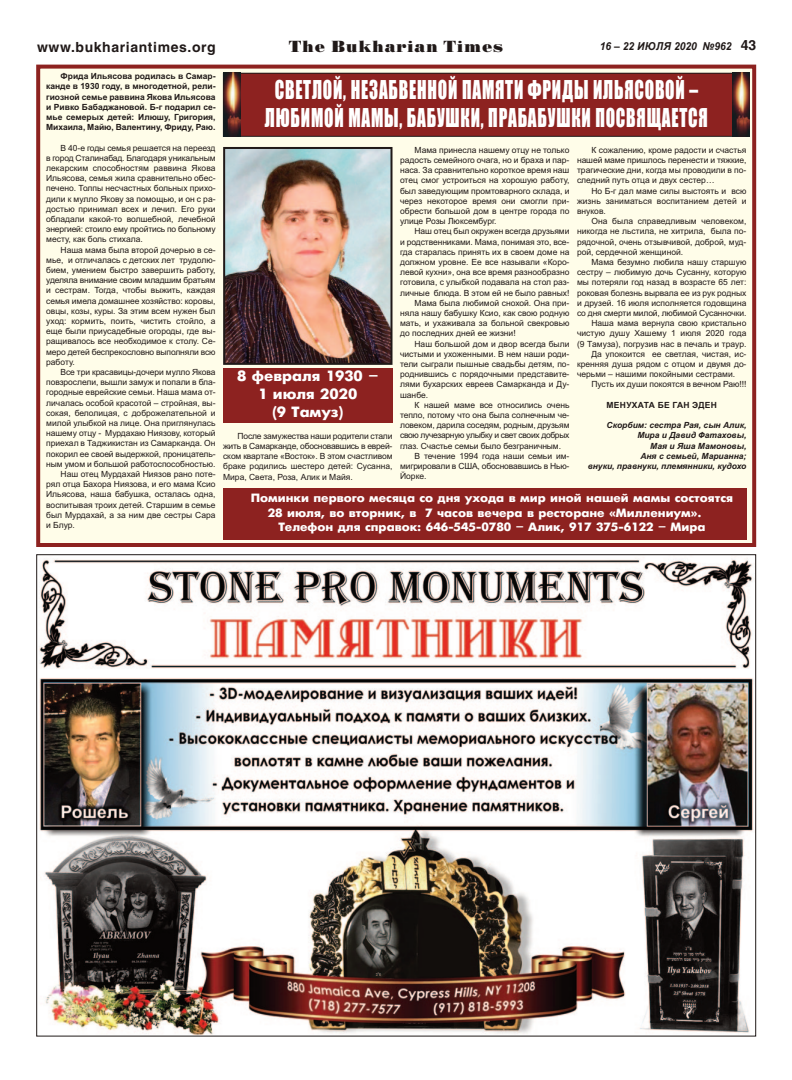
<style>
.page{position:relative;width:792px;height:1080px;background:#fff}
.page>*{position:absolute;margin:0;border:0;box-sizing:border-box;transform-origin:0 0}
.t1{font:24px/28.8px "Impact";letter-spacing:.045em;color:#fff;text-align:center;scale:.72 1}
.t2{font:16px "Standard Poster";letter-spacing:.045em;color:#201918}
.t3{font:14.9px/17.8px "Futuris Extra Cyrillic";color:#fff;text-align:center;scale:1.05 1}
.t4{font:700 14px "AG Helvetica";letter-spacing:.045em;color:#201918}
.t5{font:12px "Futuris Extra Cyrillic";color:#fff;scale:1.05 1}
.t6{font:italic 700 11px "Arial";color:#201918;scale:.94 1}
.t7{font:8.5px/10.2px "Arial";color:#201918;text-align:justify}
.t8{font:700 8.5px/10.2px "Arial";letter-spacing:-.005em;color:#201918;text-align:justify}
.t9{font:italic 700 8.5px/10.2px "Arial";color:#201918;text-align:right}
.t10{font:8.5px "Arial";letter-spacing:-.035em;color:#201918}
.t11{font:700 8.5px "Arial";letter-spacing:.035em;color:#201918}
.s1{font-family:"AG Helvetica";font-style:normal;font-size:14px}
</style>
<div class="page">
<div style="left:40px;top:69px;width:712px;height:474px;background:#fffde9"></div>
<div style="left:36px;top:65px;width:720px;height:482px;border:4px solid #8d2220"></div>
<div style="left:224px;top:73px;width:525px;height:63px;background:#8d2220"></div>
<div style="left:223px;top:73px;width:527px;height:64px;border:1px solid #201918"></div>
<img style="left:223px;top:73px;width:18px;height:64px">
<img style="left:732px;top:73px;width:18px;height:64px">
<img style="left:39px;top:558px;width:715px;height:477px">
<img style="left:226px;top:150px;width:164px;height:212px">
<div style="left:223px;top:147px;width:170px;height:218px;border:2px solid #201918"></div>
<div style="left:223px;top:368px;width:170px;height:55px;background:#8d2220"></div>
<div style="left:223px;top:488px;width:523px;height:51px;background:#8d2220"></div>
<h3 class="t4" style="left:37px;top:39px;width:180px">www.bukhariantimes.org</h3>
<h2 class="t2" style="left:289px;top:37px;width:216px">The Bukharian Times</h2>
<p class="t6" style="left:600px;top:42px;width:168px">16 – 22 ИЮЛЯ 2020 №962 <span class="s1">43</span></p>
<p class="t8" style="left:46px;top:72px;width:171px;text-indent:14px">Фрида Ильясова родилась в Самар&shy;канде в 1930 году, в многодетной, рели&shy;гиозной семье раввина Якова Ильясова и Ривко Бабаджановой. Б-г подарил се&shy;мье семерых детей: Илюшу, Григория, Михаила, Майю, Валентину, Фриду, Раю.</p>
<p class="t7" style="left:46px;top:143px;width:171px;text-indent:14px">В 40-е годы семья решается на переезд в город Сталинабад. Благодаря уникальным лекарским способностям раввина Якова Ильясова, семья жила сравнительно обес&shy;печено. Толпы несчастных больных прихо&shy;дили к мулло Якову за помощью, и он с ра&shy;достью принимал всех и лечил. Его руки обладали какой-то волшебной, лечебной энергией: стоило ему пройтись по больному месту, как боль стихала.</p>
<p class="t7" style="left:46px;top:245px;width:171px;text-indent:14px">Наша мама была второй дочерью в се&shy;мье, и отличалась с детских лет трудолю&shy;бием, умением быстро завершить работу, уделяла внимание своим младшим братьям и сестрам. Тогда, чтобы выжить, каждая семья имела домашнее хозяйство: коровы, овцы, козы, куры. За этим всем нужен был уход: кормить, поить, чистить стойло, а еще были приусадебные огороды, где вы&shy;ращивалось все необходимое к столу. Се&shy;меро детей беспрекословно выполняли всю работу.</p>
<p class="t7" style="left:61px;top:368px;width:156px">Все три красавицы-дочери мулло Якова</p>
<p class="t7" style="left:46px;top:378px;width:171px">повзрослели, вышли замуж и попали в бла-</p>
<p class="t7" style="left:46px;top:388px;width:171px">городные еврейские семьи. Наша мама от-</p>
<p class="t7" style="left:46px;top:398px;width:171px">личалась особой красотой – стройная, вы-</p>
<p class="t7" style="left:46px;top:409px;width:171px">сокая, белолицая, с доброжелательной и</p>
<p class="t7" style="left:46px;top:419px;width:171px">милой улыбкой на лице. Она приглянулась</p>
<p class="t7" style="left:46px;top:429px;width:171px">нашему отцу - Мурдахаю Ниязову, который</p>
<p class="t7" style="left:46px;top:439px;width:171px">приехал в Таджикистан из Самарканда. Он</p>
<p class="t7" style="left:46px;top:449px;width:171px">покорил ее своей выдержкой, проницатель-</p>
<p class="t7" style="left:46px;top:460px;width:171px">ным умом и большой работоспособностью.</p>
<p class="t7" style="left:61px;top:470px;width:156px">Наш отец Мурдахай Ниязов рано поте-</p>
<p class="t7" style="left:46px;top:480px;width:171px">рял отца Бахора Ниязова, и его мама Ксио</p>
<p class="t7" style="left:46px;top:490px;width:171px">Ильясова, наша бабушка, осталась одна,</p>
<p class="t7" style="left:46px;top:500px;width:171px">воспитывая троих детей. Старшим в семье</p>
<p class="t7" style="left:46px;top:511px;width:171px">был Мурдахай, а за ним две сестры Сара</p>
<p class="t7" style="left:46px;top:521px;width:30px">и Блур.</p>
<h1 class="t1" style="left:265px;top:77px;width:617px">СВЕТЛОЙ, НЕЗАБВЕННОЙ ПАМЯТИ ФРИДЫ ИЛЬЯСОВОЙ –<br>ЛЮБИМОЙ МАМЫ, БАБУШКИ, ПРАБАБУШКИ ПОСВЯЩАЕТСЯ</h1>
<p class="t7" style="left:400px;top:146px;width:171px;text-indent:14px">Мама принесла нашему отцу не только радость семейного очага, но и браха и пар&shy;наса. За сравнительно короткое время наш отец смог устроиться на хорошую работу, был заведующим промтоварного склада, и через некоторое время они смогли при&shy;обрести большой дом в центре города по улице Розы Люксембург.</p>
<p class="t7" style="left:415px;top:227px;width:156px">Наш отец был окружен всегда друзьями</p>
<p class="t7" style="left:400px;top:237px;width:171px">и родственниками. Мама, понимая это, все-</p>
<p class="t7" style="left:400px;top:248px;width:171px">гда старалась принять их в своем доме на</p>
<p class="t7" style="left:400px;top:258px;width:171px">должном уровне. Ее все называли «Коро-</p>
<p class="t7" style="left:400px;top:268px;width:171px">левой кухни», она все время разнообразно</p>
<p class="t7" style="left:400px;top:278px;width:171px">готовила, с улыбкой подавала на стол раз-</p>
<p class="t7" style="left:400px;top:288px;width:171px">личные блюда. В этом ей не было равных!</p>
<p class="t7" style="left:415px;top:299px;width:156px">Мама была любимой снохой. Она при-</p>
<p class="t7" style="left:400px;top:309px;width:171px">няла нашу бабушку Ксио, как свою родную</p>
<p class="t7" style="left:400px;top:319px;width:171px">мать, и ухаживала за больной свекровью</p>
<p class="t7" style="left:400px;top:329px;width:117px">до последних дней ее жизни!</p>
<p class="t7" style="left:415px;top:339px;width:156px">Наш большой дом и двор всегда были</p>
<p class="t7" style="left:400px;top:350px;width:171px">чистыми и ухоженными. В нем наши роди-</p>
<p class="t7" style="left:400px;top:360px;width:171px">тели сыграли пышные свадьбы детям, по-</p>
<p class="t7" style="left:400px;top:370px;width:171px">роднившись с порядочными представите-</p>
<p class="t7" style="left:400px;top:380px;width:171px">лями бухарских евреев Самарканда и Ду-</p>
<p class="t7" style="left:400px;top:390px;width:30px">шанбе.</p>
<p class="t7" style="left:415px;top:401px;width:156px">К нашей маме все относились очень</p>
<p class="t7" style="left:400px;top:411px;width:171px">тепло, потому что она была солнечным че-</p>
<p class="t7" style="left:400px;top:421px;width:171px">ловеком, дарила соседям, родным, друзьям</p>
<p class="t10" style="left:400px;top:432px;width:171px">свою лучезарную улыбку и свет своих добрых</p>
<p class="t7" style="left:400px;top:441px;width:163px">глаз. Счастье семьи было безграничным.</p>
<p class="t7" style="left:415px;top:452px;width:156px">В течение 1994 года наши семьи им-</p>
<p class="t7" style="left:400px;top:462px;width:171px">мигрировали в США, обосновавшись в Нью-</p>
<p class="t7" style="left:400px;top:472px;width:28px">Йорке.</p>
<p class="t7" style="left:577px;top:146px;width:171px;text-indent:14px">К сожалению, кроме радости и счастья нашей маме пришлось перенести и тяжкие, трагические дни, когда мы проводили в по&shy;следний путь отца и двух сестер…</p>
<p class="t7" style="left:577px;top:186px;width:171px;text-indent:14px">Но Б-г дал маме силы выстоять и всю жизнь заниматься воспитанием детей и внуков.</p>
<p class="t7" style="left:577px;top:217px;width:171px;text-indent:14px">Она была справедливым человеком, никогда не льстила, не хитрила, была по&shy;рядочной, очень отзывчивой, доброй, муд&shy;рой, сердечной женщиной.</p>
<p class="t7" style="left:591px;top:258px;width:156px">Мама безумно любила нашу старшую</p>
<p class="t7" style="left:577px;top:268px;width:171px">сестру – любимую дочь Сусанну, которую</p>
<p class="t7" style="left:577px;top:278px;width:171px">мы потеряли год назад в возрасте 65 лет:</p>
<p class="t7" style="left:577px;top:288px;width:171px">роковая болезнь вырвала ее из рук родных</p>
<p class="t7" style="left:577px;top:299px;width:171px">и друзей. 16 июля исполняется годовщина</p>
<p class="t7" style="left:577px;top:309px;width:171px">со дня смерти милой, любимой Сусанночки.</p>
<p class="t7" style="left:591px;top:319px;width:156px">Наша мама вернула свою кристально</p>
<p class="t7" style="left:577px;top:329px;width:171px">чистую душу Хашему 1 июля 2020 года</p>
<p class="t7" style="left:577px;top:339px;width:171px">(9 Тамуза), погрузив нас в печаль и траур.</p>
<p class="t7" style="left:591px;top:350px;width:156px">Да упокоится ее светлая, чистая, ис-</p>
<p class="t7" style="left:577px;top:360px;width:171px">кренняя душа рядом с отцом и двумя до-</p>
<p class="t7" style="left:577px;top:370px;width:160px">черьми – нашими покойными сестрами.</p>
<p class="t7" style="left:591px;top:380px;width:156px">Пусть их души покоятся в вечном Раю!!!</p>
<p class="t11" style="left:607px;top:402px;width:112px">МЕНУХАТА БЕ ГАН ЭДЕН</p>
<p class="t9" style="left:588px;top:421px;width:160px">Скорбим: сестра Рая, сын Алик,<br>Мира и Давид Фатаховы,<br>Мая и Яша Мамоновы,<br>Аня с семьей, Марианна;<br>внуки, правнуки, племянники, кудохо</p>
<h3 class="t3" style="left:237px;top:369px;width:136px">8 февраля 1930 —<br>1 июля 2020<br>(9 Тамуз)</h3>
<p class="t7" style="left:223px;top:432px;width:171px;text-indent:14px">После замужества наши родители стали жить в Самарканде, обосновавшись в еврей&shy;ском квартале «Восток». В этом счастливом браке родились шестеро детей: Сусанна, Мира, Света, Роза, Алик и Майя.</p>
<h3 class="t5" style="left:251px;top:493px;width:461px">Поминки первого месяца со дня ухода в мир иной нашей мамы состоятся</h3>
<h3 class="t5" style="left:268px;top:508px;width:415px">28 июля, во вторник, в 7 часов вечера в ресторане «Миллениум».</h3>
<h3 class="t5" style="left:278px;top:522px;width:408px">Телефон для справок: 646-545-0780 — Алик, 917 375-6122 — Мира</h3>
</div>
